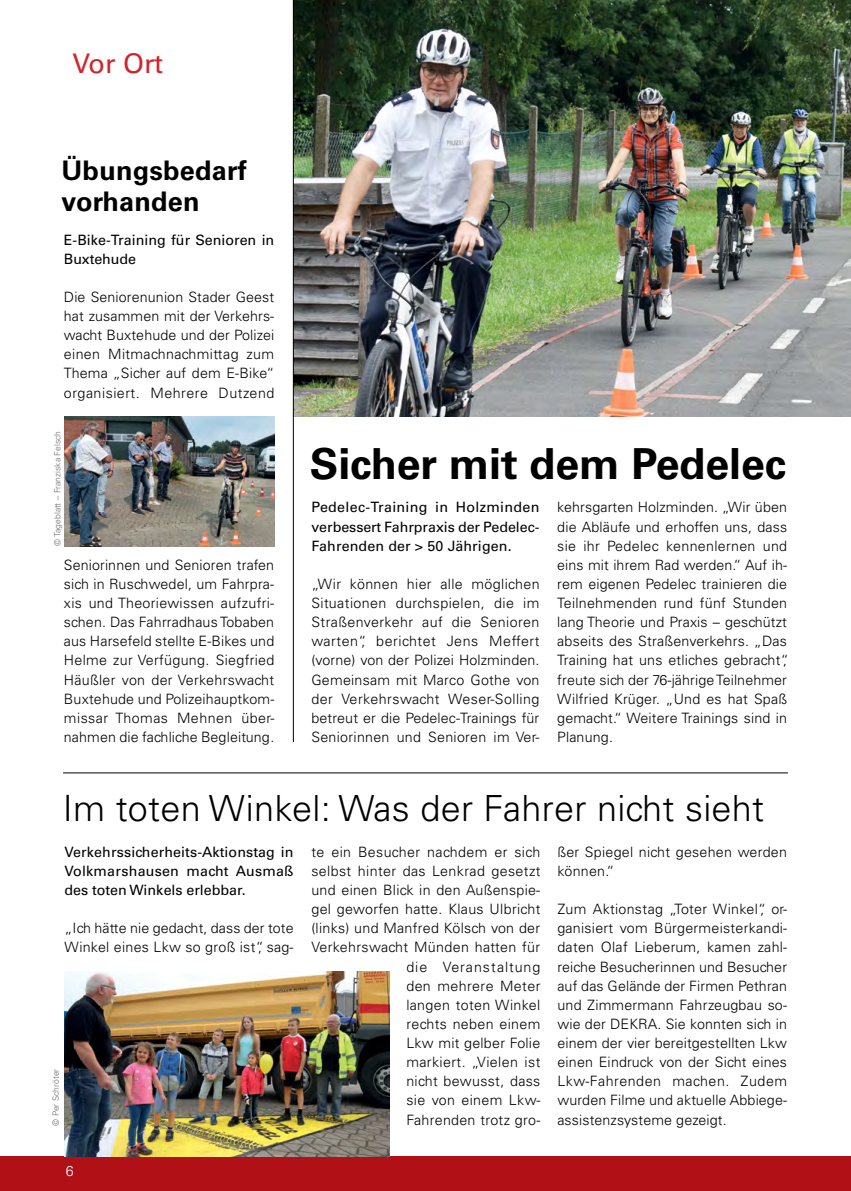
<style>
.page{position:relative;width:851px;height:1191px;background:#fff}
.page>*{position:absolute;margin:0;border:0;box-sizing:border-box;transform-origin:0 0}
.t1{font:700 42.75px "Univers LT Std";color:#000}
.t2{font:300 36px "Univers LT Std";letter-spacing:.01em;color:#000}
.t3{font:700 27px/31.5px "Univers LT Std";letter-spacing:.01em;color:#000}
.t4{font:27px "Univers LT Std";letter-spacing:-.01em;color:#d2232a}
.t5{font:300 14.25px/19px "Univers LT Std";letter-spacing:.02em;color:#000;text-align:justify}
.t6{font:14.25px/19px "Univers LT Std";color:#000;text-align:justify}
.t7{font:300 14.25px "Univers LT Std";color:#fff}
.t8{font:300 8.55px "Univers LT Std";letter-spacing:.01em;color:#6d6e71}
</style>
<div class="page">
<div style="left:0;top:1156px;width:850px;height:35px;background:#b11116"></div>
<img style="left:294px;top:0;width:556px;height:417px">
<hr style="left:63px;top:772px;width:724px;height:1px;background:#000">
<img style="left:65px;top:417px;width:209px;height:129px">
<img style="left:65px;top:971px;width:324px;height:185px">
<hr style="left:293px;top:0;width:1px;height:742px;background:#000">
<h3 class="t4" style="left:72px;top:48px;width:92px">Vor Ort</h3>
<h3 class="t3" style="left:61px;top:154px;width:187px">Übungsbedarf vorhanden</h3>
<p class="t6" style="left:64px;top:230px;width:212px">E-Bike-Training für Senioren in<br>Buxtehude</p>
<p class="t5" style="left:64px;top:287px;width:212px">Die Seniorenunion Stader Geest hat zusammen mit der Verkehrs&shy;wacht Buxtehude und der Polizei einen Mitmachnachmittag zum Thema „Sicher auf dem E-Bike“ organisiert. Mehrere Dutzend</p>
<p class="t8" style="left:52px;top:545px;width:116px;rotate:-90deg">© Tageblatt – Franziska Felsch</p>
<p class="t5" style="left:64px;top:555px;width:212px">Seniorinnen und Senioren trafen sich in Ruschwedel, um Fahrpra&shy;xis und Theoriewissen aufzufri&shy;schen. Das Fahrradhaus Tobaben aus Harsefeld stellte E-Bikes und Helme zur Verfügung. Siegfried Häußler von der Verkehrswacht Buxtehude und Polizeihauptkom&shy;missar Thomas Mehnen über&shy;nahmen die fachliche Begleitung.</p>
<h1 class="t1" style="left:310px;top:439px;width:478px">Sicher mit dem Pedelec</h1>
<p class="t6" style="left:311px;top:498px;width:229px">Pedelec-Training in Holzminden verbessert Fahrpraxis der Pedelec-Fahrenden der &gt; 50 Jährigen.</p>
<p class="t5" style="left:311px;top:574px;width:230px">„Wir können hier alle möglichen Situationen durchspielen, die im Straßenverkehr auf die Senioren warten“, berichtet Jens Meffert (vorne) von der Polizei Holzminden.<br>Gemeinsam mit Marco Gothe von der Verkehrswacht Weser-Solling betreut er die Pedelec-Trainings für Seniorinnen und Senioren im Ver-</p>
<p class="t5" style="left:557px;top:498px;width:233px">kehrsgarten Holzminden. „Wir üben die Abläufe und erhoffen uns, dass sie ihr Pedelec kennenlernen und eins mit ihrem Rad werden.“ Auf ih&shy;rem eigenen Pedelec trainieren die Teilnehmenden rund fünf Stunden lang Theorie und Praxis – geschützt abseits des Straßenverkehrs. „Das Training hat uns etliches gebracht“, freute sich der 76-jährige Teilnehmer Wilfried Krüger. „Und es hat Spaß gemacht.“ Weitere Trainings sind in Planung.</p>
<h2 class="t2" style="left:63px;top:787px;width:703px">Im toten Winkel: Was der Fahrer nicht sieht</h2>
<p class="t6" style="left:65px;top:842px;width:230px">Verkehrssicherheits-Aktionstag in Volkmarshausen macht Ausmaß des toten Winkels erlebbar.</p>
<p class="t5" style="left:65px;top:918px;width:231px">„Ich hätte nie gedacht, dass der tote<br>Winkel eines Lkw so groß ist“, sag-</p>
<p class="t8" style="left:51px;top:1125px;width:58px;rotate:-90deg">© Per Schröter</p>
<p class="t7" style="left:66px;top:1162px;width:16px">64</p>
<p class="t5" style="left:311px;top:842px;width:230px;text-align:right">te ein Besucher nachdem er sich selbst hinter das Lenkrad gesetzt und einen Blick in den Außenspie&shy;gel geworfen hatte. Klaus Ulbricht (links) und Manfred Kölsch von der<br>Verkehrswacht Münden hatten für die Veranstaltung<br>den mehrere Meter<br>langen toten Winkel<br>rechts neben einem<br>Lkw mit gelber Folie<br>markiert. „Vielen ist<br>nicht bewusst, dass<br>sie von einem Lkw-<br>Fahrenden trotz gro-</p>
<p class="t5" style="left:557px;top:842px;width:231px">ßer Spiegel nicht gesehen werden können.“</p>
<p class="t5" style="left:557px;top:899px;width:231px">Zum Aktionstag „Toter Winkel“, or&shy;ganisiert vom Bürgermeisterkandi&shy;daten Olaf Lieberum, kamen zahl&shy;reiche Besucherinnen und Besucher auf das Gelände der Firmen Pethran und Zimmermann Fahrzeugbau so&shy;wie der DEKRA. Sie konnten sich in einem der vier bereitgestellten Lkw einen Eindruck von der Sicht eines Lkw-Fahrenden machen. Zudem wurden Filme und aktuelle Abbiege&shy;assistenzsysteme gezeigt.</p>
</div>
